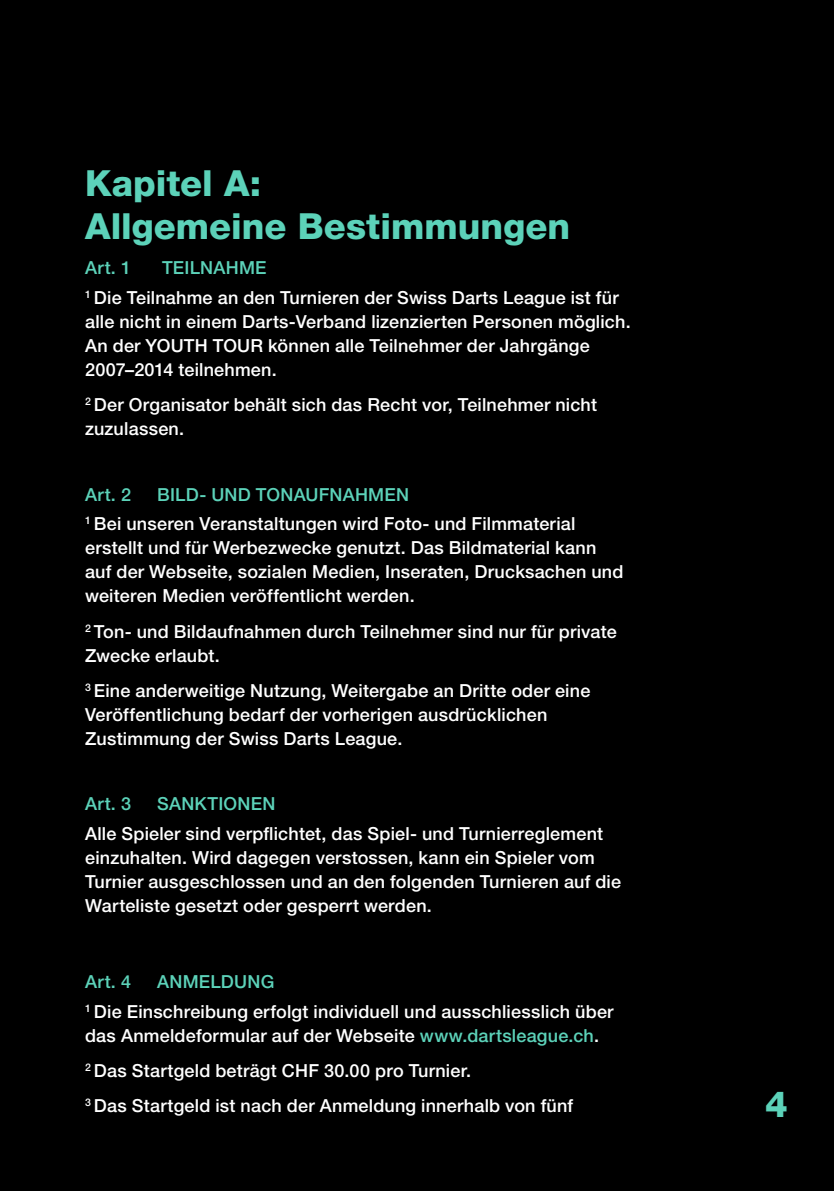
<style>
.page{position:relative;width:834px;height:1191px;background:#fff}
.page>*{position:absolute;margin:0;border:0;box-sizing:border-box;transform-origin:0 0}
.t1{font:800 36px/43.2px "Helvetica Neue LT Std";color:#5cd2b9}
.t2{font:500 18px/24px "Helvetica Neue LT Std";letter-spacing:.01em;color:#fff}
.t3{font:500 18px "Helvetica Neue LT Std";letter-spacing:.02em;color:#5cd2b9}
.s1{color:#5cd2b9}
</style>
<div class="page">
<div style="left:0;top:0;width:833px;height:1191px;background:#000"></div>
<h1 class="t1" style="left:85px;top:161px;width:486px">Kapitel A:<br>Allgemeine Bestimmungen</h1>
<p class="t3" style="left:85px;top:257px;width:47px">Art. 1</p>
<p class="t2" style="left:85px;top:253px;width:535px;line-height:29.6px;text-indent:77px"><span class="s1">TEILNAHME<br></span><sup>1</sup> Die Teilnahme an den Turnieren der Swiss Darts League ist für</p>
<p class="t2" style="left:85px;top:309px;width:547px">alle nicht in einem Darts-Verband lizenzierten Personen möglich.<br>An der YOUTH TOUR können alle Teilnehmer der Jahrgänge<br>2007–2014 teilnehmen.</p>
<p class="t2" style="left:85px;top:393px;width:513px"><sup>2</sup> Der Organisator behält sich das Recht vor, Teilnehmer nicht zuzulassen.</p>
<p class="t2" style="left:85px;top:479px;width:492px;line-height:29.6px;text-indent:72px"><span class="s1">BILD- UND TONAUFNAHMEN<br></span><sup>1</sup> Bei unseren Veranstaltungen wird Foto- und Filmmaterial</p>
<p class="t2" style="left:85px;top:535px;width:539px">erstellt und für Werbezwecke genutzt. Das Bildmaterial kann auf der Webseite, sozialen Medien, Inseraten, Drucksachen und weiteren Medien veröffentlicht werden.</p>
<p class="t2" style="left:85px;top:619px;width:533px"><sup>2</sup> Ton- und Bildaufnahmen durch Teilnehmer sind nur für private<br>Zwecke erlaubt.</p>
<p class="t2" style="left:85px;top:678px;width:506px"><sup>3</sup> Eine anderweitige Nutzung, Weitergabe an Dritte oder eine<br>Veröffentlichung bedarf der vorherigen ausdrücklichen<br>Zustimmung der Swiss Darts League.</p>
<p class="t3" style="left:85px;top:483px;width:47px">Art. 2</p>
<p class="t3" style="left:85px;top:793px;width:47px">Art. 3</p>
<p class="t3" style="left:157px;top:793px;width:120px">SANKTIONEN</p>
<p class="t2" style="left:85px;top:821px;width:537px">Alle Spieler sind verpflichtet, das Spiel- und Turnierreglement einzuhalten. Wird dagegen verstossen, kann ein Spieler vom Turnier ausgeschlossen und an den folgenden Turnieren auf die Warteliste gesetzt oder gesperrt werden.</p>
<p class="t2" style="left:85px;top:966px;width:530px;line-height:29.8px;text-indent:72px"><span class="s1">ANMELDUNG<br></span><sup>1</sup> Die Einschreibung erfolgt individuell und ausschliesslich über</p>
<p class="t2" style="left:85px;top:1017px;width:515px;line-height:35.4px">das Anmeldeformular auf der Webseite <span class="s1">www.dartsleague.ch</span>.<br><sup>2</sup> Das Startgeld beträgt CHF 30.00 pro Turnier.<br><sup>3</sup> Das Startgeld ist nach der Anmeldung innerhalb von fünf</p>
<p class="t3" style="left:85px;top:971px;width:47px">Art. 4</p>
<h1 class="t1" style="left:765px;top:1082px;width:24px">4</h1>
</div>
